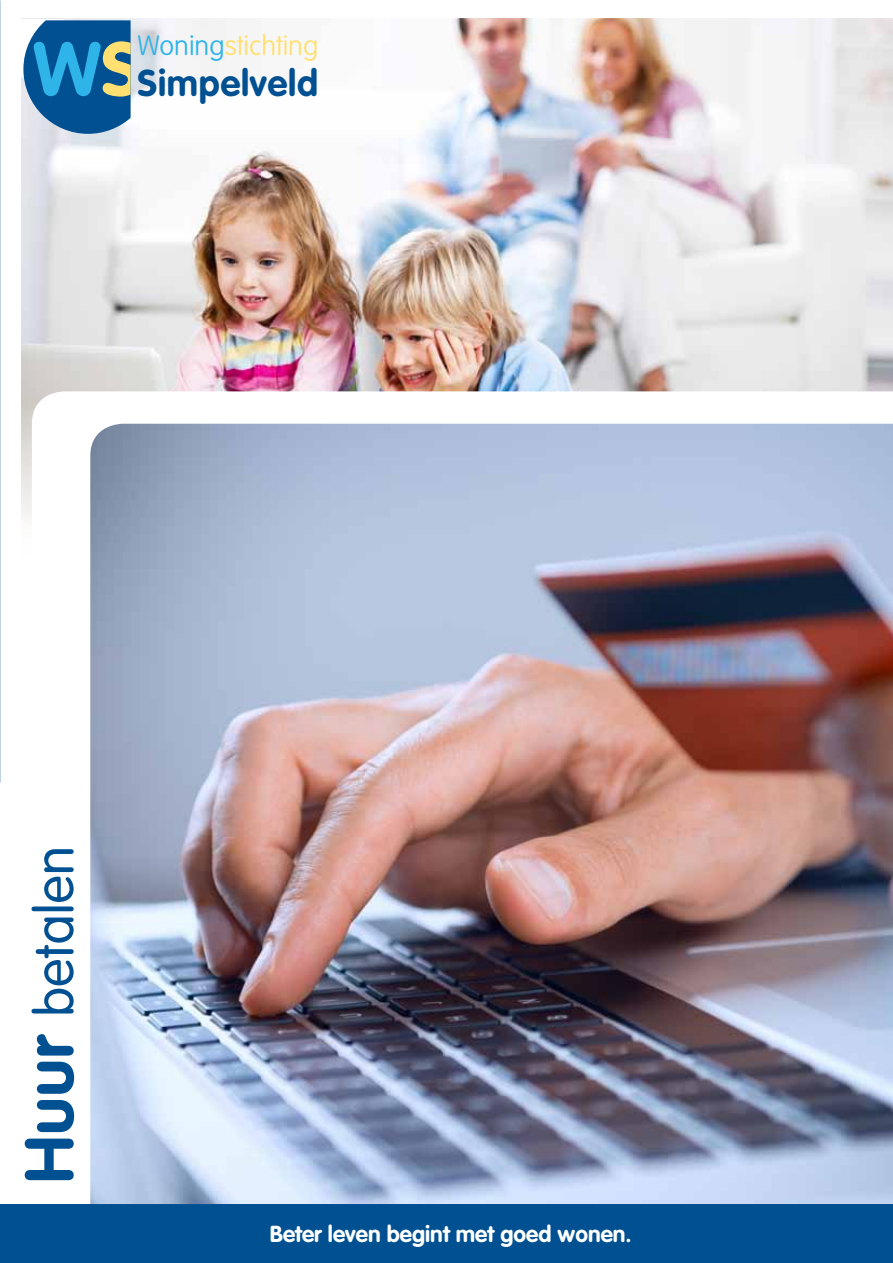
<style>
.page{position:relative;width:893px;height:1263px;background:#fff}
.page>*{position:absolute;margin:0;border:0;box-sizing:border-box;transform-origin:0 0}
.t1{font:300 54.15px "VAG Rounded";color:#005092}
.t2{font:700 36.75px "VAG Rounded";letter-spacing:.02em;color:#005092}
.t3{font:100 27.45px "VAG Rounded";color:#ffe071}
.t4{font:700 22.8px "VAG Rounded";color:#fff}
.s1{color:#2fb4e9}
.s2{font-weight:700;font-size:67.65px}
</style>
<div class="page">
<img style="left:21px;top:19px;width:872px;height:501px">
<svg style="left:32px;top:391px;width:861px;height:129px"></svg>
<div style="left:14px;top:19px;width:50px;height:57px;background:#fff"></div>
<svg style="left:23px;top:20px;width:108px;height:114px;background:#3a80aa"></svg>
<img style="left:90px;top:424px;width:803px;height:780px">
<div style="left:0;top:1204px;width:893px;height:59px;background:#005092"></div>
<p class="t3" style="left:138px;top:30px;width:182px"><span class="s1">Woning</span>stichting</p>
<h2 class="t2" style="left:138px;top:62px;width:182px">Simpelveld</h2>
<h1 class="t1" style="left:23px;top:1183px;width:339px;rotate:-90deg"><span class="s2">Huur</span> betalen</h1>
<p class="t4" style="left:270px;top:1220px;width:363px">Beter leven begint met goed wonen.</p>
</div>
